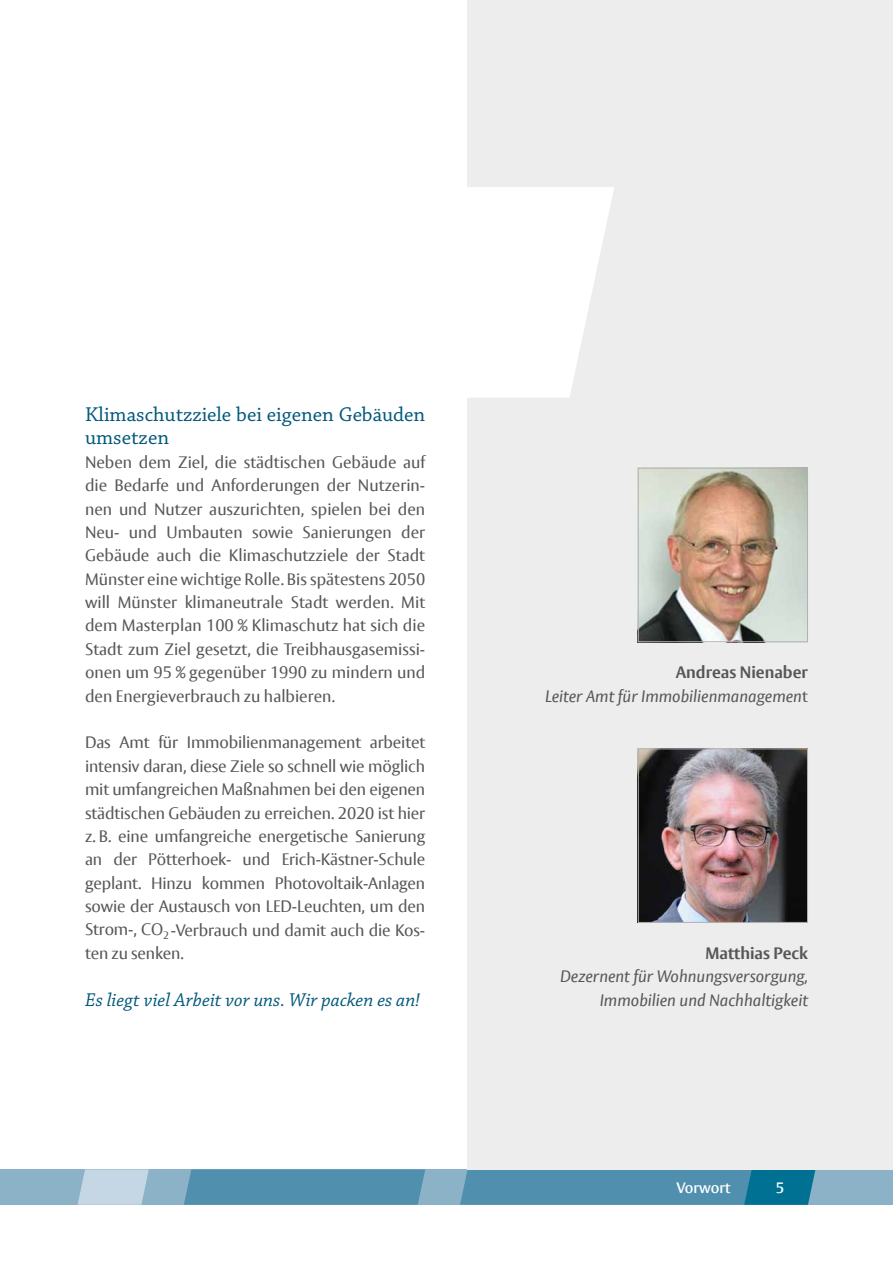
<style>
.page{position:relative;width:893px;height:1263px;background:#fff}
.page>*{position:absolute;margin:0;border:0;box-sizing:border-box;transform-origin:0 0}
.t1{font:21px/23.4px "Chaparral Pro";color:#00577a}
.t2{font:italic 19.5px "Chaparral Pro";color:#00577a}
.t3{font:16.5px/23.4px "Vesta Pro";letter-spacing:-.01em;color:#575756;text-align:justify}
.t4{font:italic 16.5px/23.4px "Vesta Pro";color:#575756;text-align:right}
.t5{font:700 16.5px "Vesta Pro";color:#575756}
.t6{font:600 15px "Vesta Pro";color:#fff}
.s1{font-style:normal}
</style>
<div class="page">
<div style="left:0;top:1169px;width:893px;height:36px;background:#8cb2c8"></div>
<svg style="left:78px;top:1169px;width:71px;height:36px;background:#bed2e0"></svg>
<svg style="left:184px;top:1169px;width:241px;height:36px;background:#5290ae"></svg>
<svg style="left:460px;top:1169px;width:355px;height:36px;background:#478daa"></svg>
<div style="left:468px;top:0;width:425px;height:1169px;background:#ededed"></div>
<svg style="left:468px;top:187px;width:146px;height:211px;fill:#fff"></svg>
<img style="left:640px;top:470px;width:166px;height:170px">
<div style="left:638px;top:468px;width:170px;height:174px;border:1px solid #b3b2b2"></div>
<img style="left:640px;top:750px;width:166px;height:171px">
<div style="left:638px;top:748px;width:170px;height:175px;border:1px solid #b3b2b2"></div>
<p class="t1" style="left:85px;top:403px;width:342px">Klimaschutzziele bei eigenen Gebäuden umsetzen</p>
<p class="t3" style="left:85px;top:450px;width:342px">Neben dem Ziel, die städtischen Gebäude auf die Bedarfe und Anforderungen der Nutzerin&shy;nen und Nutzer auszurichten, spielen bei den Neu- und Umbauten sowie Sanierungen der Gebäude auch die Klimaschutzziele der Stadt Münster eine wichtige Rolle. Bis spätestens 2050 will Münster klimaneutrale Stadt werden. Mit dem Masterplan 100 % Klimaschutz hat sich die Stadt zum Ziel gesetzt, die Treibhausgasemissi&shy;onen um 95 % gegenüber 1990 zu mindern und den Energieverbrauch zu halbieren.</p>
<p class="t3" style="left:85px;top:731px;width:342px">Das Amt für Immobilienmanagement arbeitet intensiv daran, diese Ziele so schnell wie möglich mit umfangreichen Maßnahmen bei den eigenen städtischen Gebäuden zu erreichen. 2020 ist hier</p>
<p class="t3" style="left:85px;top:824px;width:342px">z. B. eine umfangreiche energetische Sanierung an der Pötterhoek- und Erich-Kästner-Schule geplant. Hinzu kommen Photovoltaik-Anlagen sowie der Austausch von LED-Leuchten, um den Strom-, CO<sub>2</sub> -Verbrauch und damit auch die Kos&shy;ten zu senken.</p>
<p class="t2" style="left:85px;top:989px;width:337px">Es liegt viel Arbeit vor uns. Wir packen es an!</p>
<p class="t5" style="left:676px;top:662px;width:134px">Andreas Nienaber</p>
<p class="t4" style="left:545px;top:684px;width:264px">Leiter Amt für Immobilienmanagemen<span class="s1">t</span></p>
<p class="t5" style="left:705px;top:943px;width:104px">matthias peck</p>
<p class="t4" style="left:560px;top:965px;width:249px">Dezernent für Wohnungsversorgung,<br>Immobilien und Nachhaltigkeit</p>
<p class="t6" style="left:676px;top:1178px;width:56px">Vorwort</p>
<p class="t6" style="left:776px;top:1178px;width:10px">5</p>
</div>
